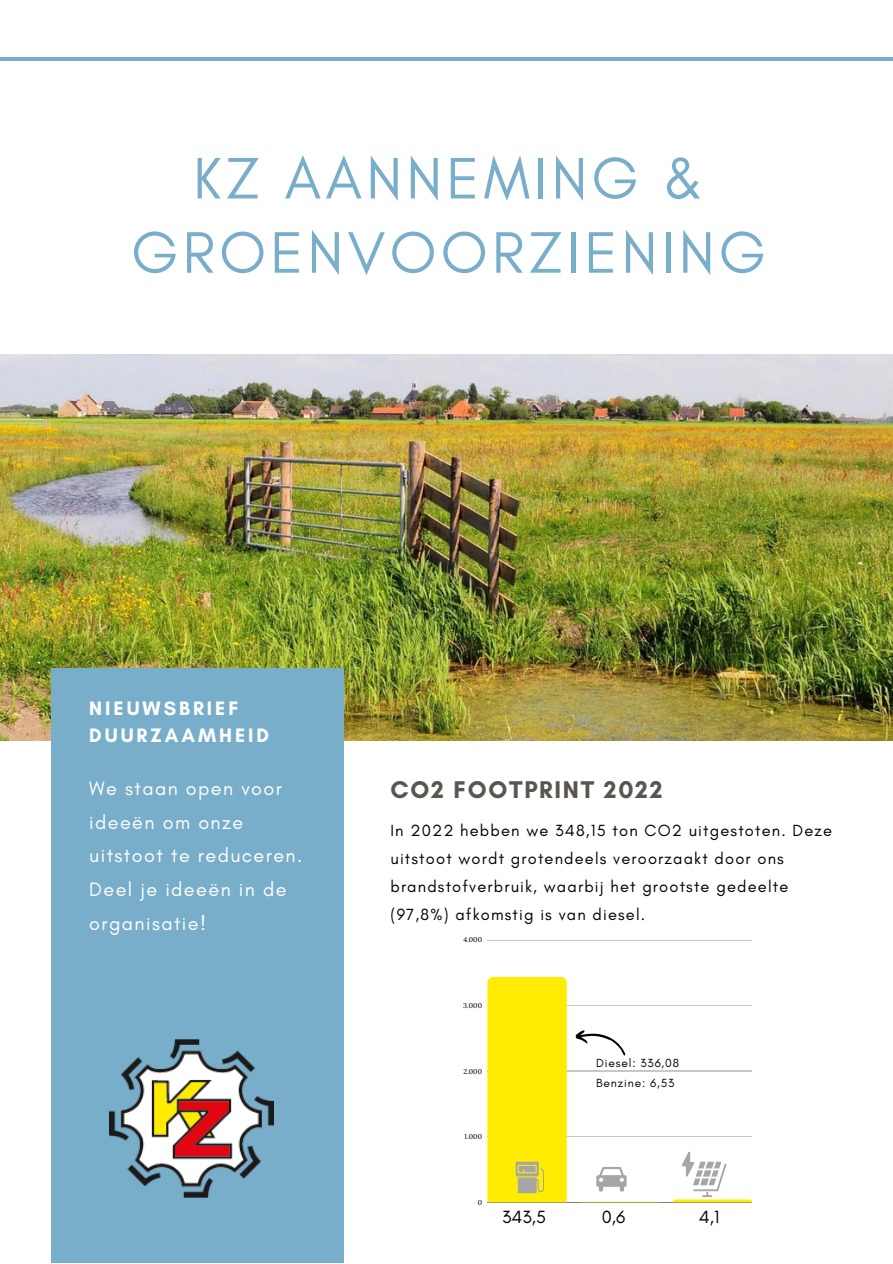
<style>
.page{position:relative;width:893px;height:1264px;background:#fff}
.page>*{position:absolute;margin:0;border:0;box-sizing:border-box;transform-origin:0 0}
.t1{font:59.55px/74.2px "Glacial Indifference";letter-spacing:.07em;color:#78aec9;text-align:center}
.t2{font:700 24.6px "Glacial Indifference";letter-spacing:.07em;color:#595551}
.t3{font:19.8px/33.8px "Glacial Indifference";letter-spacing:.07em;color:#fff}
.t4{font:700 19.8px/27px "Glacial Indifference";letter-spacing:.15em;color:#fff}
.t5{font:18px "Glacial Indifference";color:#000}
.t6{font:16.5px/28px "Glacial Indifference";letter-spacing:.07em;color:#000}
.t7{font:12px/20px "Glacial Indifference";letter-spacing:.07em;color:#000}
.t8{font:7.05px "Lora";color:#000}
</style>
<div class="page">
<hr style="left:0;top:57px;width:892px;height:4px;background:#78aec9">
<img style="left:0;top:354px;width:892px;height:386px">
<div style="left:52px;top:668px;width:292px;height:594px;background:#78aec9"></div>
<hr style="left:487px;top:939px;width:264px;height:1px;background:#222">
<hr style="left:487px;top:1005px;width:264px;height:1px;background:#222">
<hr style="left:487px;top:1070px;width:264px;height:1px;background:#222">
<hr style="left:487px;top:1136px;width:264px;height:1px;background:#222">
<hr style="left:487px;top:1202px;width:264px;height:1px;background:#222">
<svg style="left:580px;top:1201px;width:79px;height:1px"></svg>
<svg style="left:596px;top:1167px;width:30px;height:24px"></svg>
<div style="left:487px;top:977px;width:79px;height:225px;background:#ffec00"></div>
<svg style="left:672px;top:1151px;width:80px;height:51px"></svg>
<img style="left:109px;top:1039px;width:164px;height:159px">
<svg style="left:575px;top:1030px;width:50px;height:25px"></svg>
<h1 class="t1" style="left:131px;top:142px;width:636px">KZ AANNEMING &amp;<br>GROENVOORZIENING</h1>
<p class="t4" style="left:89px;top:694px;width:181px">NIEUWSBRIEF<br>DUURZAAMHEID</p>
<p class="t3" style="left:89px;top:771px;width:214px">We staan open voor ideeën om onze uitstoot te reduceren.<br>Deel je ideeën in de organisatie!</p>
<h2 class="t2" style="left:390px;top:774px;width:273px">CO2 FOOTPRINT 2022</h2>
<p class="t6" style="left:390px;top:816px;width:443px">In 2022 hebben we 348,15 ton CO2 uitgestoten. Deze uitstoot wordt grotendeels veroorzaakt door ons brandstofverbruik, waarbij het grootste gedeelte (97,8%) afkomstig is van diesel.</p>
<p class="t8" style="left:463px;top:934px;width:20px">4.000</p>
<p class="t8" style="left:463px;top:1000px;width:20px">3.000</p>
<p class="t8" style="left:463px;top:1065px;width:20px">2.000</p>
<p class="t8" style="left:464px;top:1131px;width:19px">1.000</p>
<p class="t7" style="left:596px;top:1053px;width:84px">Diesel: 336,08<br>Benzine: 6,53</p>
<p class="t8" style="left:477px;top:1197px;width:6px">0</p>
<p class="t5" style="left:502px;top:1206px;width:45px">343,5</p>
<p class="t5" style="left:601px;top:1206px;width:25px">0,6</p>
<p class="t5" style="left:699px;top:1206px;width:22px">4,1</p>
</div>
